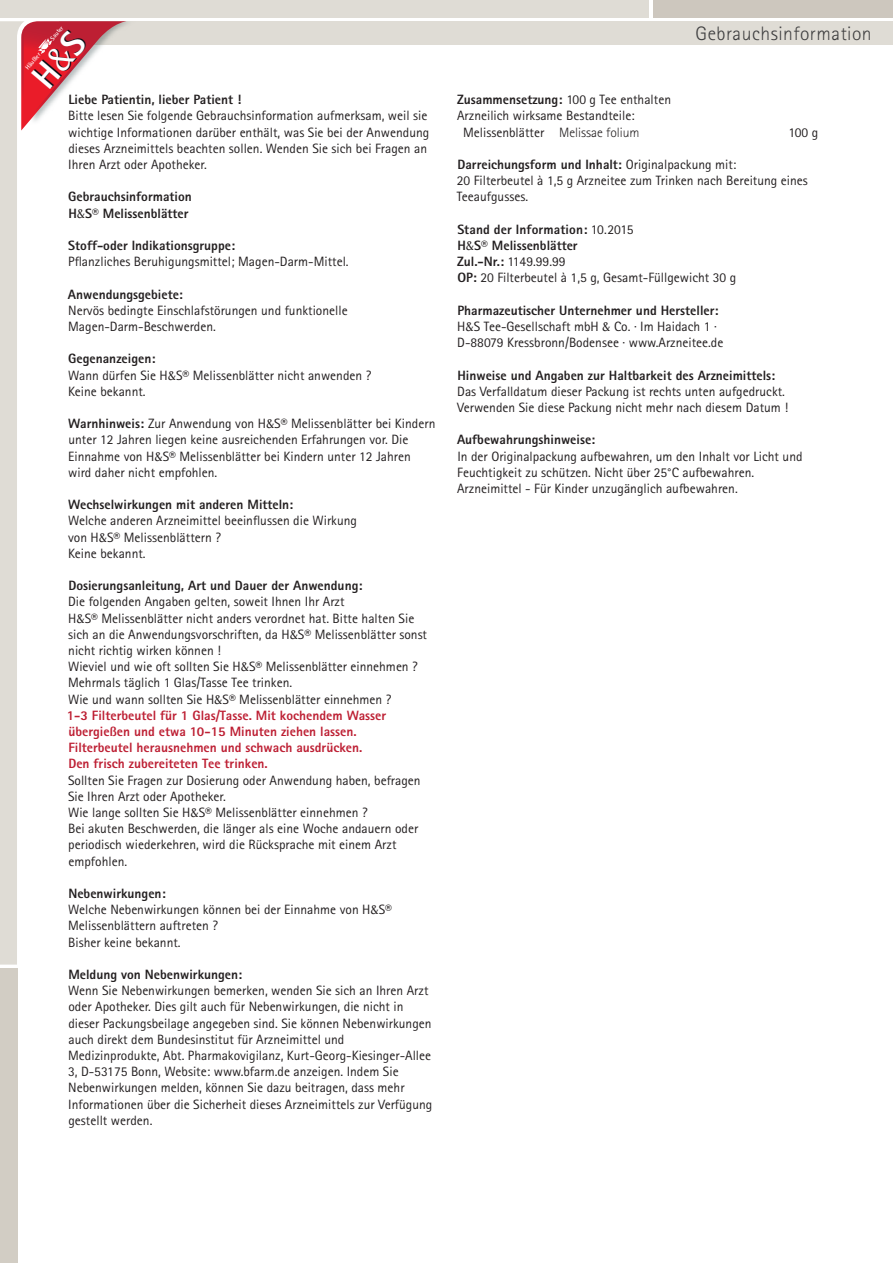
<style>
.page{position:relative;width:893px;height:1263px;background:#fff}
.page>*{position:absolute;margin:0;border:0;box-sizing:border-box;transform-origin:0 0}
.t1{font:300 19.5px "Rotis Sans Serif";letter-spacing:.025em;color:#3e3e3f}
.t2{font:13.5px/16.2px "Rotis Sans Serif";color:#231f20}
.t3{font:800 13.5px/16.2px "Rotis Sans Serif";color:#231f20}
.t4{font:700 6.3px "Rotis Sans Serif";color:#fff}
.s1{font-family:"Baker Signet";font-weight:400}
.s2{font-weight:800}
.s3{font-family:"Baker Signet"}
.s4{font-weight:800;color:#bd1f33}
.s5{font-weight:400}
.s6{font-weight:300}
</style>
<div class="page">
<div style="left:60px;top:21px;width:833px;height:24px;background:#dfdcd5"></div>
<div style="left:653px;top:0;width:240px;height:17px;background:#cdc7be"></div>
<div style="left:0;top:0;width:649px;height:17px;background:#dfdcd5"></div>
<div style="left:0;top:969px;width:17px;height:294px;background:#d2cdc4"></div>
<svg style="left:0;top:21px;width:127px;height:943px"></svg>
<p class="t4" style="left:24px;top:66px;width:22px;rotate:-50deg">Häußler</p>
<p class="t4" style="left:49px;top:37px;width:18px;rotate:-50deg">Sauter</p>
<p class="t3" style="left:68px;top:91px;width:174px">Liebe Patientin, lieber Patient !</p>
<p class="t2" style="left:68px;top:108px;width:363px">Bitte lesen Sie folgende Gebrauchsinformation aufmerksam, weil sie wichtige Informationen darüber enthält, was Sie bei der Anwendung dieses Arzneimittels beachten sollen. Wenden Sie sich bei Fragen an Ihren Arzt oder Apotheker.</p>
<p class="t3" style="left:68px;top:188px;width:125px">Gebrauchsinformation<br>H<span class="s1">&amp;</span>S® Melissenblätter</p>
<p class="t3" style="left:68px;top:237px;width:168px">Stoff-oder Indikationsgruppe:</p>
<p class="t2" style="left:68px;top:253px;width:282px">Pflanzliches Beruhigungsmittel; Magen-Darm-Mittel.</p>
<p class="t3" style="left:68px;top:286px;width:117px">Anwendungsgebiete:</p>
<p class="t2" style="left:68px;top:302px;width:281px">Nervös bedingte Einschlafstörungen und funktionelle<br>Magen-Darm-Beschwerden.</p>
<p class="t2" style="left:68px;top:351px;width:305px"><span class="s2">Gegenanzeigen:<br></span>Wann dürfen Sie H<span class="s3">&amp;</span>S® Melissenblätter nicht anwenden ?<br>Keine bekannt.</p>
<p class="t2" style="left:68px;top:415px;width:369px"><span class="s2">Warnhinweis:</span> Zur Anwendung von H<span class="s3">&amp;</span>S® Melissenblätter bei Kindern unter 12 Jahren liegen keine ausreichenden Erfahrungen vor. Die Einnahme von H<span class="s3">&amp;</span>S® Melissenblätter bei Kindern unter 12 Jahren wird daher nicht empfohlen.</p>
<p class="t3" style="left:68px;top:496px;width:226px">Wechselwirkungen mit anderen Mitteln:</p>
<p class="t2" style="left:68px;top:513px;width:290px">Welche anderen Arzneimittel beeinflussen die Wirkung von H<span class="s3">&amp;</span>S® Melissenblättern ?<br>Keine bekannt.</p>
<p class="t3" style="left:68px;top:577px;width:296px">Dosierungsanleitung, Art und Dauer der Anwendung:</p>
<p class="t2" style="left:67px;top:594px;width:362px">Die folgenden Angaben gelten, soweit Ihnen Ihr Arzt<br>H<span class="s3">&amp;</span>S® Melissenblätter nicht anders verordnet hat. Bitte halten Sie sich an die Anwendungsvorschriften, da H<span class="s3">&amp;</span>S® Melissenblätter sonst nicht richtig wirken können !<br>Wieviel und wie oft sollten Sie H<span class="s3">&amp;</span>S® Melissenblätter einnehmen ?<br>Mehrmals täglich 1 Glas/Tasse Tee trinken.<br>Wie und wann sollten Sie H<span class="s3">&amp;</span>S® Melissenblätter einnehmen ?<br><span class="s4">1-3 Filterbeutel für 1 Glas/Tasse. Mit kochendem Wasser übergießen und etwa 10-15 Minuten ziehen lassen.<br>Filterbeutel herausnehmen und schwach ausdrücken.<br>Den frisch zubereiteten Tee trinken.</span></p>
<p class="t2" style="left:68px;top:772px;width:354px">Sollten Sie Fragen zur Dosierung oder Anwendung haben, befragen Sie Ihren Arzt oder Apotheker.<br>Wie lange sollten Sie H<span class="s3">&amp;</span>S® Melissenblätter einnehmen ?<br>Bei akuten Beschwerden, die länger als eine Woche andauern oder periodisch wiederkehren, wird die Rücksprache mit einem Arzt empfohlen.</p>
<p class="t2" style="left:68px;top:885px;width:325px"><span class="s2">Nebenwirkungen:<br></span>Welche Nebenwirkungen können bei der Einnahme von H<span class="s3">&amp;</span>S®<br>Melissenblättern auftreten ?<br>Bisher keine bekannt.</p>
<p class="t3" style="left:68px;top:966px;width:175px">Meldung von Nebenwirkungen:</p>
<p class="t2" style="left:68px;top:982px;width:366px">Wenn Sie Nebenwirkungen bemerken, wenden Sie sich an Ihren Arzt oder Apotheker. Dies gilt auch für Nebenwirkungen, die nicht in dieser Packungsbeilage angegeben sind. Sie können Nebenwirkungen auch direkt dem Bundesinstitut für Arzneimittel und Medizinprodukte, Abt. Pharmakovigilanz, Kurt-Georg-Kiesinger-Allee 3, D-53175 Bonn, Website: www.bfarm.de anzeigen. Indem Sie Nebenwirkungen melden, können Sie dazu beitragen, dass mehr Informationen über die Sicherheit dieses Arzneimittels zur Verfügung gestellt werden.</p>
<h1 class="t1" style="left:696px;top:22px;width:178px">Gebrauchsinformation</h1>
<p class="t3" style="left:457px;top:91px;width:215px">Zusammensetzung: <span class="s5">100 g Tee enthalten</span></p>
<p class="t2" style="left:457px;top:108px;width:179px">Arzneilich wirksame Bestandteile:</p>
<p class="t2" style="left:463px;top:124px;width:178px">Melissenblätter <span class="s6">Melissae folium</span></p>
<p class="t2" style="left:789px;top:124px;width:31px">100 g</p>
<p class="t2" style="left:457px;top:156px;width:353px"><span class="s2">Darreichungsform und Inhalt:</span> Originalpackung mit:<br>20 Filterbeutel à 1,5 g Arzneitee zum Trinken nach Bereitung eines<br>Teeaufgusses.</p>
<p class="t2" style="left:457px;top:221px;width:281px"><span class="s2">Stand der Information:</span> 10.2015<br><span class="s2">H</span><span class="s3">&amp;</span><span class="s2">S® Melissenblätter<br>Zul.-Nr.:</span> 1149.99.99<br><span class="s2">OP:</span> 20 Filterbeutel à 1,5 g, Gesamt-Füllgewicht 30 g</p>
<p class="t2" style="left:457px;top:302px;width:268px"><span class="s2">Pharmazeutischer Unternehmer und Hersteller:<br></span>H<span class="s3">&amp;</span>S Tee-Gesellschaft mbH <span class="s3">&amp;</span> Co. · Im Haidach 1 ·<br>D-88079 Kressbronn/Bodensee · www.Arzneitee.de</p>
<p class="t3" style="left:457px;top:367px;width:319px">Hinweise und Angaben zur Haltbarkeit des Arzneimittels:</p>
<p class="t2" style="left:457px;top:383px;width:332px">Das Verfalldatum dieser Packung ist rechts unten aufgedruckt.<br>Verwenden Sie diese Packung nicht mehr nach diesem Datum !</p>
<p class="t3" style="left:457px;top:431px;width:140px">Aufbewahrungshinweise:</p>
<p class="t2" style="left:457px;top:448px;width:347px">In der Originalpackung aufbewahren, um den Inhalt vor Licht und<br>Feuchtigkeit zu schützen. Nicht über 25°C aufbewahren.<br>Arzneimittel - Für Kinder unzugänglich aufbewahren.</p>
</div>
